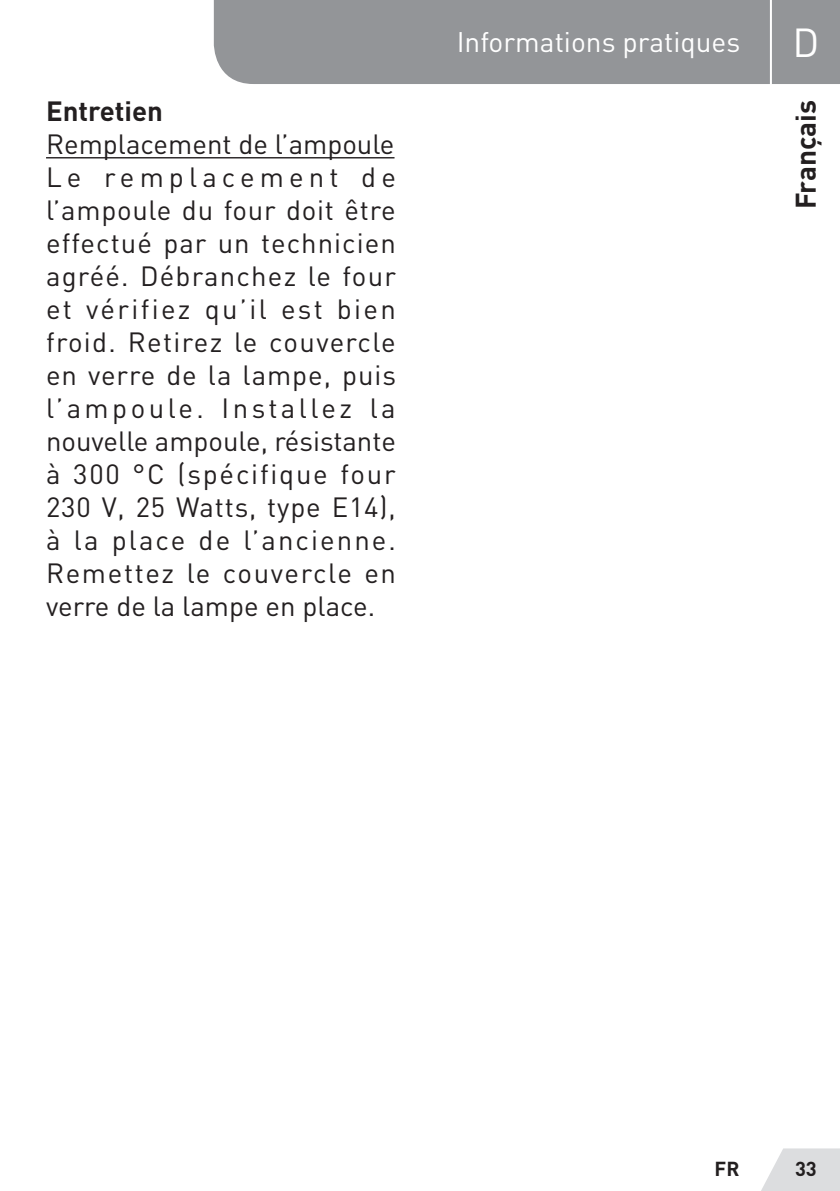
<style>
.page{position:relative;width:840px;height:1191px;background:#fff}
.page>*{position:absolute;margin:0;border:0;box-sizing:border-box;transform-origin:0 0}
.t1{font:40px "DIN Pro";color:#fff}
.t2{font:28px "DIN Pro";color:#fff}
.t3{font:700 28px "DIN Pro";color:#231f20}
.t4{font:27.6px/33px "DIN Pro";letter-spacing:.05em;color:#231f20;text-align:justify}
.t5{font:700 27.6px "DIN Pro";color:#231f20}
.t6{font:700 20px "DIN Pro";color:#231f20}
</style>
<div class="page">
<svg style="left:761px;top:1148px;width:78px;height:43px"></svg>
<div style="left:214px;top:0;width:625px;height:84px;background:#939598"></div>
<hr style="left:769px;top:0;width:2px;height:94px;background:#fff">
<hr style="left:46px;top:157px;width:348px;height:1px;background:#231f20">
<p class="t5" style="left:46px;top:92px;width:118px">Entretien</p>
<p class="t4" style="left:46px;top:126px;width:351px">Remplacement de l’ampoule Le remplacement de l’ampoule du four doit être effectué par un technicien agréé. Débranchez le four et vérifiez qu’il est bien froid. Retirez le couvercle en verre de la lampe, puis l’ampoule. Installez la nouvelle ampoule, résistante à 300 °C (spécifique four 230 V, 25 Watts, type E14), à la place de l’ancienne.<br>Remettez le couvercle en verre de la lampe en place.</p>
<p class="t2" style="left:456px;top:23px;width:285px">Informations pratiques</p>
<h1 class="t1" style="left:792px;top:15px;width:28px">D</h1>
<p class="t3" style="left:786px;top:209px;width:111px;rotate:-90deg">Français</p>
<p class="t6" style="left:714px;top:1155px;width:26px">FR</p>
<p class="t6" style="left:794px;top:1155px;width:23px">33</p>
</div>
